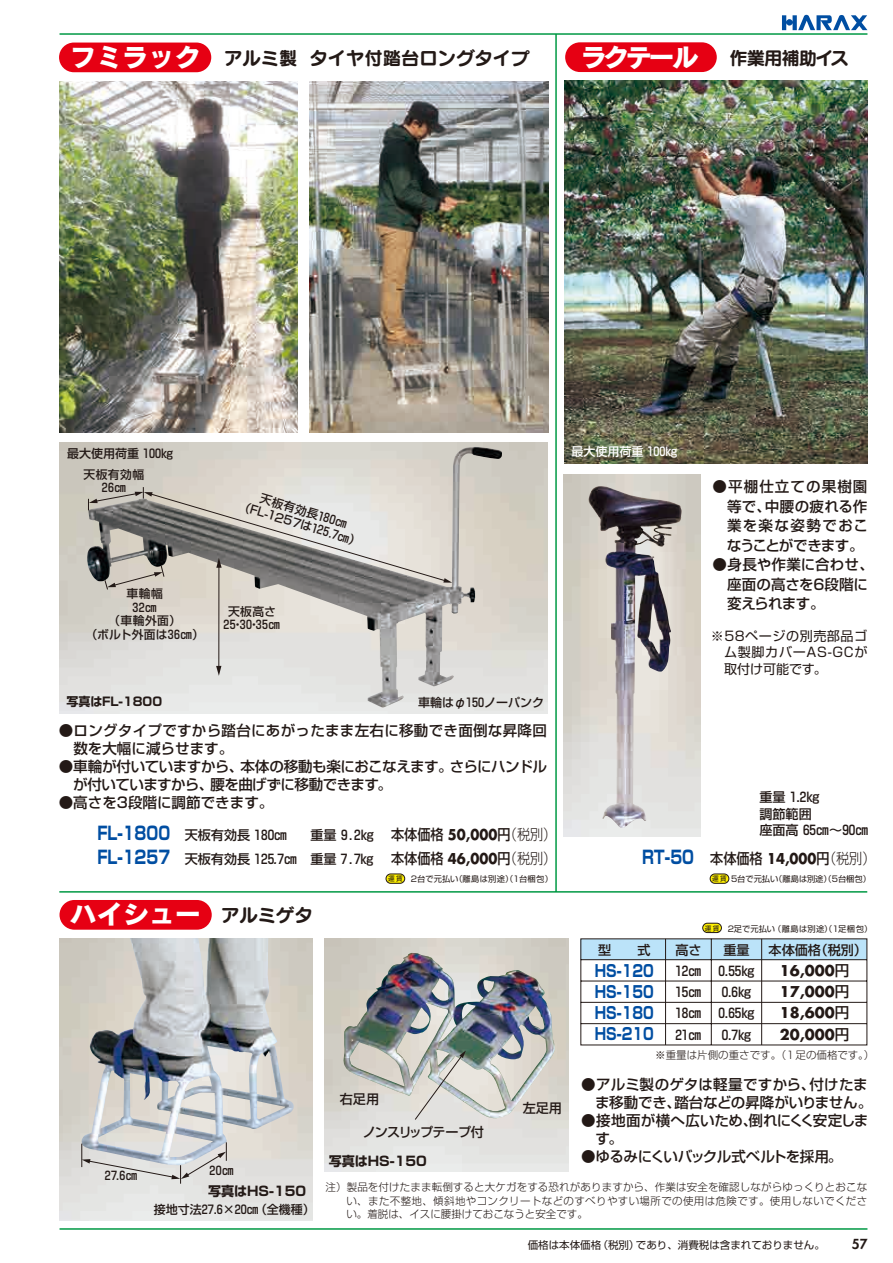
<style>
.page{position:relative;width:893px;height:1263px;background:#fff}
.page>*{position:absolute;margin:0;border:0;box-sizing:border-box;transform-origin:0 0}
.t1{font:26.25px "Rodin Pro EB 90 pv RKSJ H";color:#fff}
.t2{font:18.3px "Seurat Pro B 90 pv RKSJ H";color:#231916}
.t3{font:18.3px "Seurat Pro B 90 pv RKSJ H";letter-spacing:-.06em;color:#231916}
.t4{font:18.15px "Shin Go Pr 5 Bold 90 pv RKSJ H";color:#004ea2;scale:.8 1}
.t5{font:16.35px/21.3px "Shin Go Pr 5 Bold 90 pv RKSJ H";color:#004ea2;text-align:justify;scale:.8 1}
.t6{font:14.55px/19.5px "Shin Go Pr 5 Medium 90 pv RKSJ H";color:#231916}
.t7{font:14.55px/18px "Shin Go Pr 5 Medium 90 pv RKSJ H";letter-spacing:-.035em;color:#231916}
.t8{font:700 14.55px/21.3px "Futura";color:#231916;text-align:justify}
.t9{font:700 14.55px "Futura";color:#231916;scale:.9 1}
.t10{font:800 13.5px "Futura";color:#231916}
.t11{font:13.05px/21.3px "Shin Go Pr 5 Medium 90 pv RKSJ H";color:#231916}
.t12{font:13.05px/16.5px "Shin Go Pr 5 Regular 90 pv RKSJ H";letter-spacing:.04em;color:#231916;text-align:justify}
.t13{font:13.05px "Shin Go Pr 5 Bold 90 pv RKSJ H";color:#231916}
.t14{font:13.05px "Shin Go Pr 5 Medium 90 pv RKSJ H";letter-spacing:-.05em;color:#231916}
.t15{font:12px "Shin Go Pr 5 Medium 90 pv RKSJ H";color:#231916}
.t16{font:12px "Shin Go Pr 5 Medium 90 pv RKSJ H";color:#fff}
.t17{font:12px "Shin Go Pr 5 Bold 90 pv RKSJ H";color:#231916}
.t18{font:11.85px/13.5px "Shin Go Pr 5 Medium 90 pv RKSJ H";letter-spacing:.025em;color:#231916;text-align:center}
.t19{font:10.5px/13.5px "Shin Go Pr 5 Light 90 pv RKSJ H";color:#231916;text-align:justify}
.t20{font:10.5px "Shin Go Pr 5";color:#231916}
.t21{font:8.25px "Shin Go Pr 5 Regular 90 pv RKSJ H";color:#231916}
.s1{font-family:"Rodin Pro EB 90 pv RKSJ H";font-size:26.25px;color:#fff}
.s2{font-family:"Shin Go Pr 5 Bold 90 pv RKSJ H";font-size:18.15px;color:#004ea2}
.s3{font-size:14.55px}
.s4{font-family:"Futura";font-weight:700;font-size:14.55px}
.s5{font-family:"Shin Go Pr 5 Light 90 pv RKSJ H";font-size:14.55px}
.s6{font-family:"Seurat Pro B 90 pv RKSJ H";font-size:18.3px;color:#231916}
.s7{font-size:6.6px}
.s8{font-family:"Shin Go Pr 5 Medium 90 pv RKSJ H";font-weight:400}
.s9{font-family:"Shin Go Pr 5 Light 90 pv RKSJ H";font-weight:400}
</style>
<div class="page">
<img style="left:565px;top:80px;width:302px;height:384px">
<div style="left:565px;top:42px;width:152px;height:30px;background:#e60013;border-radius:15px"></div>
<div style="left:710px;top:874px;width:19px;height:9px;background:#fff100;border-radius:5px"></div>
<div style="left:710px;top:874px;width:19px;height:9px;border:1px solid #231916;border-radius:5px"></div>
<img style="left:59px;top:81px;width:239px;height:351px">
<img style="left:310px;top:81px;width:238px;height:351px">
<img style="left:60px;top:442px;width:487px;height:271px">
<img style="left:564px;top:474px;width:136px;height:363px">
<img style="left:87px;top:447px;width:387px;height:261px">
<hr style="left:555px;top:34px;width:2px;height:857px;background:#094">
<hr style="left:59px;top:891px;width:808px;height:2px;background:#094">
<hr style="left:218px;top:566px;width:1px;height:102px;background:#231916">
<svg style="left:216px;top:666px;width:5px;height:10px"></svg>
<svg style="left:88px;top:487px;width:364px;height:103px;background:#b1afa9"></svg>
<div style="left:59px;top:43px;width:152px;height:29px;background:#e60013;border-radius:15px"></div>
<img style="left:81px;top:938px;width:213px;height:227px">
<div style="left:60px;top:900px;width:152px;height:30px;background:#e60013;border-radius:15px"></div>
<div style="left:703px;top:923px;width:18px;height:9px;background:#fff100;border-radius:5px"></div>
<div style="left:702px;top:923px;width:20px;height:10px;border:1px solid #231916;border-radius:5px"></div>
<svg style="left:580px;top:938px;width:287px;height:107px"></svg>
<hr style="left:665px;top:939px;width:1px;height:106px;background:#231916">
<hr style="left:761px;top:939px;width:1px;height:106px;background:#231916">
<img style="left:343px;top:953px;width:213px;height:167px">
<svg style="left:414px;top:1050px;width:52px;height:70px;background:#cdcdc9"></svg>
<div style="left:386px;top:874px;width:19px;height:9px;background:#fff100;border-radius:5px"></div>
<div style="left:386px;top:874px;width:19px;height:9px;border:1px solid #231916;border-radius:5px"></div>
<img style="left:588px;top:486px;width:83px;height:342px">
<svg style="left:81px;top:1142px;width:146px;height:42px;background:#cfd1d3"></svg>
<hr style="left:60px;top:33px;width:807px;height:2px;background:#094">
<hr style="left:60px;top:1228px;width:807px;height:2px;background:#094">
<svg style="left:782px;top:14px;width:85px;height:16px"></svg>
<p class="t2" style="left:70px;top:45px;width:461px"><span class="s1">フミラック</span> アルミ製 タイヤ付踏台ロングタイプ</p>
<p class="t3" style="left:581px;top:45px;width:270px"><span class="s1">ラクテール</span> 作業用補助イス</p>
<p class="t15" style="left:67px;top:444px;width:107px">最大使用荷重 100㎏</p>
<p class="t18" style="left:84px;top:466px;width:62px">天板有効幅<br>26㎝</p>
<p class="t18" style="left:86px;top:586px;width:120px">車輪幅<br>32㎝<br>（車輪外面）<br>（ボルト外面は36㎝）</p>
<p class="t17" style="left:66px;top:692px;width:97px">写真はFL-1800</p>
<p class="t18" style="left:246px;top:485px;width:128px;rotate:17deg">天板有効長180㎝（FL-1257は125.7㎝）</p>
<p class="t18" style="left:224px;top:603px;width:58px">天板高さ<br>25・30・35㎝</p>
<p class="t15" style="left:418px;top:693px;width:127px">車輪はφ150ノーパンク</p>
<p class="t6" style="left:73px;top:720px;width:475px;line-height:18px;text-indent:-15px">●ロングタイプですから踏台にあがったまま左右に移動でき面倒な昇降回数を大幅に減らせます。</p>
<p class="t7" style="left:73px;top:756px;width:476px;text-indent:-14px">●車輪が付いていますから、本体の移動も楽におこなえます。さらにハンドルが付いていますから、腰を曲げずに移動できます。</p>
<p class="t6" style="left:59px;top:791px;width:216px">●高さを3段階に調節できます。</p>
<p class="t11" style="left:97px;top:822px;width:460px;line-height:23.9px"><span class="s2">FL-1800</span> 天板有効長 180㎝　 重量 9.2㎏ <span class="s3">本体価格</span> <span class="s4">50,000</span><span class="s3">円</span><span class="s5">（税別）<br></span><span class="s2">FL-1257</span> 天板有効長 125.7㎝　重量 7.7㎏ <span class="s3">本体価格</span> <span class="s4">46,000</span><span class="s3">円</span><span class="s5">（税別）</span></p>
<h1 class="t1" style="left:70px;top:896px;width:244px">ハイシュー <span class="s6">アルミゲタ</span></h1>
<p class="t21" style="left:388px;top:872px;width:166px"><span class="s7">運賃</span> 2台で元払い（離島は別途）（1台梱包）</p>
<p class="t16" style="left:571px;top:442px;width:107px">最大使用荷重 100㎏</p>
<p class="t6" style="left:727px;top:476px;width:143px;text-align:justify;text-indent:-14px">●平棚仕立ての果樹園等で、中腰の疲れる作業を楽な姿勢でおこなうことができます。</p>
<p class="t6" style="left:727px;top:554px;width:148px;text-indent:-15px">●身長や作業に合わせ、座面の高さを6段階に変えられます。</p>
<p class="t12" style="left:724px;top:626px;width:145px;text-indent:-13px">※58ページの別売部品ゴム製脚カバーAS-GCが取付け可能です。</p>
<p class="t4" style="left:642px;top:842px;width:67px">RT-50</p>
<p class="t11" style="left:759px;top:788px;width:111px;line-height:16.5px">重量 1.2㎏<br>調節範囲<br>座面高 65㎝～90㎝</p>
<p class="t21" style="left:712px;top:872px;width:160px"><span class="s7">運賃</span> 5台で元払い（離島は別途）（5台梱包）</p>
<p class="t9" style="left:710px;top:848px;width:185px"><span class="s8">本体価格</span> 14,000<span class="s8">円</span><span class="s9">（税別）</span></p>
<p class="t21" style="left:705px;top:921px;width:169px"><span class="s7">運賃</span> 2足で元払い（離島は別途）（1足梱包）</p>
<p class="t11" style="left:598px;top:938px;width:54px">型　　式</p>
<p class="t5" style="left:595px;top:958px;width:75px">HS-120<br>HS-150<br>HS-180<br>HS-210</p>
<p class="t11" style="left:675px;top:938px;width:28px;text-align:justify">高さ12㎝15㎝18㎝21㎝</p>
<p class="t11" style="left:718px;top:938px;width:38px;text-align:center">重量<br>0.55㎏<br>0.6㎏<br>0.65㎏<br>0.7㎏</p>
<p class="t11" style="left:769px;top:938px;width:100px">本体価格（税別）</p>
<p class="t8" style="left:780px;top:959px;width:71px">16,000<span class="s8">円</span>17,000<span class="s8">円</span>18,600<span class="s8">円</span>20,000<span class="s8">円</span></p>
<p class="t19" style="left:655px;top:1047px;width:221px">※重量は片側の重さです。（１足の価格です。）</p>
<p class="t18" style="left:105px;top:1167px;width:34px">27.6㎝</p>
<p class="t18" style="left:210px;top:1162px;width:26px">20㎝</p>
<p class="t11" style="left:340px;top:1087px;width:41px">右足用</p>
<p class="t14" style="left:363px;top:1121px;width:123px">ノンスリップテープ付</p>
<p class="t13" style="left:329px;top:1151px;width:99px">写真はHS-150</p>
<p class="t11" style="left:523px;top:1096px;width:41px">左足用</p>
<p class="t6" style="left:595px;top:1074px;width:279px;line-height:18px;text-indent:-14px">●アルミ製のゲタは軽量ですから、付けたまま移動でき、踏台などの昇降がいりません。</p>
<p class="t6" style="left:595px;top:1110px;width:274px;line-height:18px;text-indent:-14px">●接地面が横へ広いため、倒れにくく安定します。</p>
<p class="t7" style="left:581px;top:1146px;width:263px">●ゆるみにくいバックル式ベルトを採用。</p>
<p class="t13" style="left:208px;top:1180px;width:99px">写真はHS-150</p>
<p class="t19" style="left:346px;top:1179px;width:522px;text-indent:-21px">注）製品を付けたまま転倒すると大ケガをする恐れがありますから、作業は安全を確認しながらゆっくりとおこない、また不整地、傾斜地やコンクリートなどのすべりやすい場所での使用は危険です。使用しないでください。着脱は、イスに腰掛けておこなうと安全です。</p>
<p class="t15" style="left:154px;top:1199px;width:163px">接地寸法27.6×20㎝（全機種）</p>
<p class="t20" style="left:528px;top:1236px;width:299px">価格は本体価格（税別）であり、消費税は含まれておりません。</p>
<p class="t10" style="left:852px;top:1234px;width:17px">57</p>
</div>
